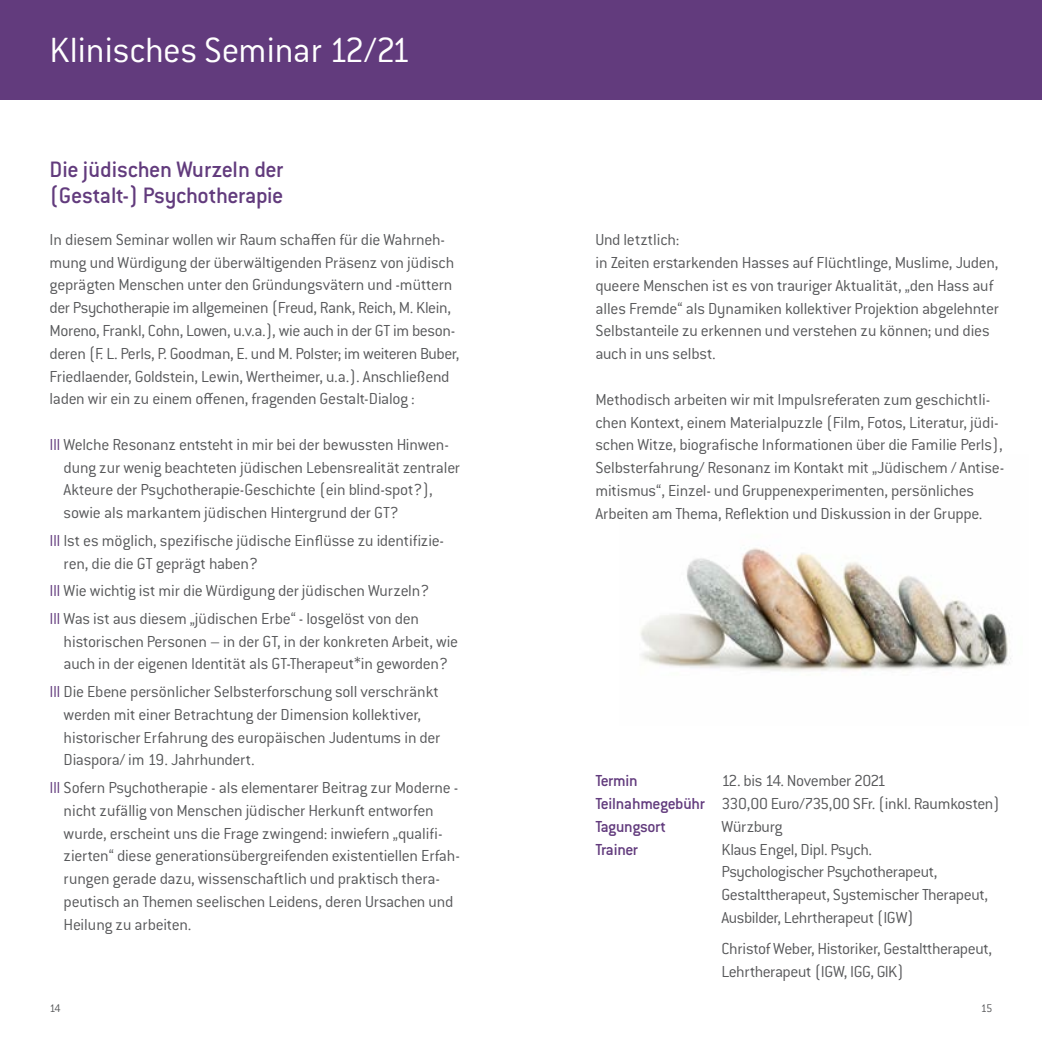
<style>
.page{position:relative;width:1042px;height:1042px;background:#fff}
.page>*{position:absolute;margin:0;border:0;box-sizing:border-box;transform-origin:0 0}
.t1{font:300 38.5px "Conduit ITC Std";color:#fff}
.t2{font:500 24.5px/26.2px "Conduit ITC Std";letter-spacing:-.015em;color:#623b7d}
.t3{font:300 17.5px/22.8px "Conduit ITC Std";letter-spacing:-.015em;color:#57585a}
.t4{font:500 17.5px "Conduit ITC Std";letter-spacing:-.025em;color:#623b7d}
.Copy{font:300 12.25px "Conduit ITC Std";color:#57585a}
.s1{color:#623b7d}
.s2{font-weight:500;color:#623b7d}
</style>
<div class="page">
<img style="left:640px;top:548px;width:371px;height:124px">
<div style="left:0;top:0;width:1042px;height:99px;background:#623b7d"></div>
<p class="t1" style="left:50px;top:27px;width:363px">Klinisches Seminar 12/21</p>
<p class="t2" style="left:50px;top:155px;width:235px">Die jüdischen Wurzeln der (Gestalt-) Psychotherapie</p>
<p class="t3" style="left:50px;top:228px;width:411px">In diesem Seminar wollen wir Raum schaffen für die Wahrneh&shy;mung und Würdigung der überwältigenden Präsenz von jüdisch geprägten Menschen unter den Gründungsvätern und -müttern der Psychotherapie im allgemeinen (Freud, Rank, Reich, M. Klein, Moreno, Frankl, Cohn, Lowen, u.v.a.), wie auch in der GT im beson&shy;deren (F. L. Perls, P. Goodman, E. und M. Polster; im weiteren Buber, Friedlaender, Goldstein, Lewin, Wertheimer, u.a.). Anschließend laden wir ein zu einem offenen, fragenden Gestalt-Dialog :</p>
<p class="t3" style="left:64px;top:432px;width:398px;text-indent:-14px"><span class="s1">III</span> Welche Resonanz entsteht in mir bei der bewussten Hinwen&shy;dung zur wenig beachteten jüdischen Lebensrealität zentraler Akteure der Psychotherapie-Geschichte (ein blind-spot?), sowie als markantem jüdischen Hintergrund der GT?</p>
<p class="t3" style="left:64px;top:528px;width:382px;text-indent:-14px"><span class="s1">III</span> Ist es möglich, spezifische jüdische Einflüsse zu identifizie&shy;ren, die die GT geprägt haben?</p>
<p class="t3" style="left:50px;top:579px;width:381px"><span class="s1">III</span> Wie wichtig ist mir die Würdigung der jüdischen Wurzeln?</p>
<p class="t3" style="left:64px;top:606px;width:396px;text-indent:-14px"><span class="s1">III</span> Was ist aus diesem „jüdischen Erbe“ - losgelöst von den historischen Personen – in der GT, in der konkreten Arbeit, wie auch in der eigenen Identität als GT-Therapeut*in geworden?</p>
<p class="t3" style="left:64px;top:680px;width:378px;text-indent:-14px"><span class="s1">III</span> Die Ebene persönlicher Selbsterforschung soll verschränkt werden mit einer Betrachtung der Dimension kollektiver, historischer Erfahrung des europäischen Judentums in der Diaspora/ im 19. Jahrhundert.</p>
<p class="t3" style="left:64px;top:776px;width:398px;text-indent:-14px"><span class="s1">III</span> Sofern Psychotherapie - als elementarer Beitrag zur Moderne - nicht zufällig von Menschen jüdischer Herkunft entworfen wurde, erscheint uns die Frage zwingend: inwiefern „qualifi&shy;zierten“ diese generationsübergreifenden existentiellen Erfah&shy;rungen gerade dazu, wissenschaftlich und praktisch thera&shy;peutisch an Themen seelischen Leidens, deren Ursachen und Heilung zu arbeiten.</p>
<p class="Copy" style="left:50px;top:1001px;width:13px">14</p>
<p class="t3" style="left:595px;top:228px;width:85px">Und letztlich:</p>
<p class="t3" style="left:595px;top:251px;width:405px">in Zeiten erstarkenden Hasses auf Flüchtlinge, Muslime, Juden, queere Menschen ist es von trauriger Aktualität, „den Hass auf alles Fremde“ als Dynamiken kollektiver Projektion abgelehnter Selbstanteile zu erkennen und verstehen zu können; und dies auch in uns selbst.</p>
<p class="t3" style="left:595px;top:387px;width:410px">Methodisch arbeiten wir mit Impulsreferaten zum geschichtli&shy;chen Kontext, einem Materialpuzzle (Film, Fotos, Literatur, jüdi&shy;schen Witze, biografische Informationen über die Familie Perls), Selbsterfahrung/ Resonanz im Kontakt mit „Jüdischem / Antise&shy;mitismus“, Einzel- und Gruppenexperimenten, persönliches Arbeiten am Thema, Reflektion und Diskussion in der Gruppe.</p>
<p class="t4" style="left:595px;top:770px;width:44px">Termin</p>
<p class="t3" style="left:721px;top:769px;width:166px">12. bis 14. November 2021</p>
<p class="t3" style="left:595px;top:792px;width:406px"><span class="s2">Teilnahmegebühr</span> 330,00 Euro/735,00 SFr. (inkl. Raumkosten)</p>
<p class="t4" style="left:595px;top:816px;width:72px">Tagungsort</p>
<p class="t3" style="left:721px;top:814px;width:62px">Würzburg</p>
<p class="t4" style="left:595px;top:838px;width:44px">Trainer</p>
<p class="t3" style="left:721px;top:837px;width:268px">Klaus Engel, Dipl. Psych.<br>Psychologischer Psychotherapeut, Gestalttherapeut, Systemischer Therapeut, Ausbilder, Lehrtherapeut (IGW)</p>
<p class="t3" style="left:721px;top:937px;width:272px">Christof Weber, Historiker, Gestalttherapeut,<br>Lehrtherapeut (IGW, IGG, GIK)</p>
<p class="Copy" style="left:981px;top:1001px;width:13px">15</p>
</div>
